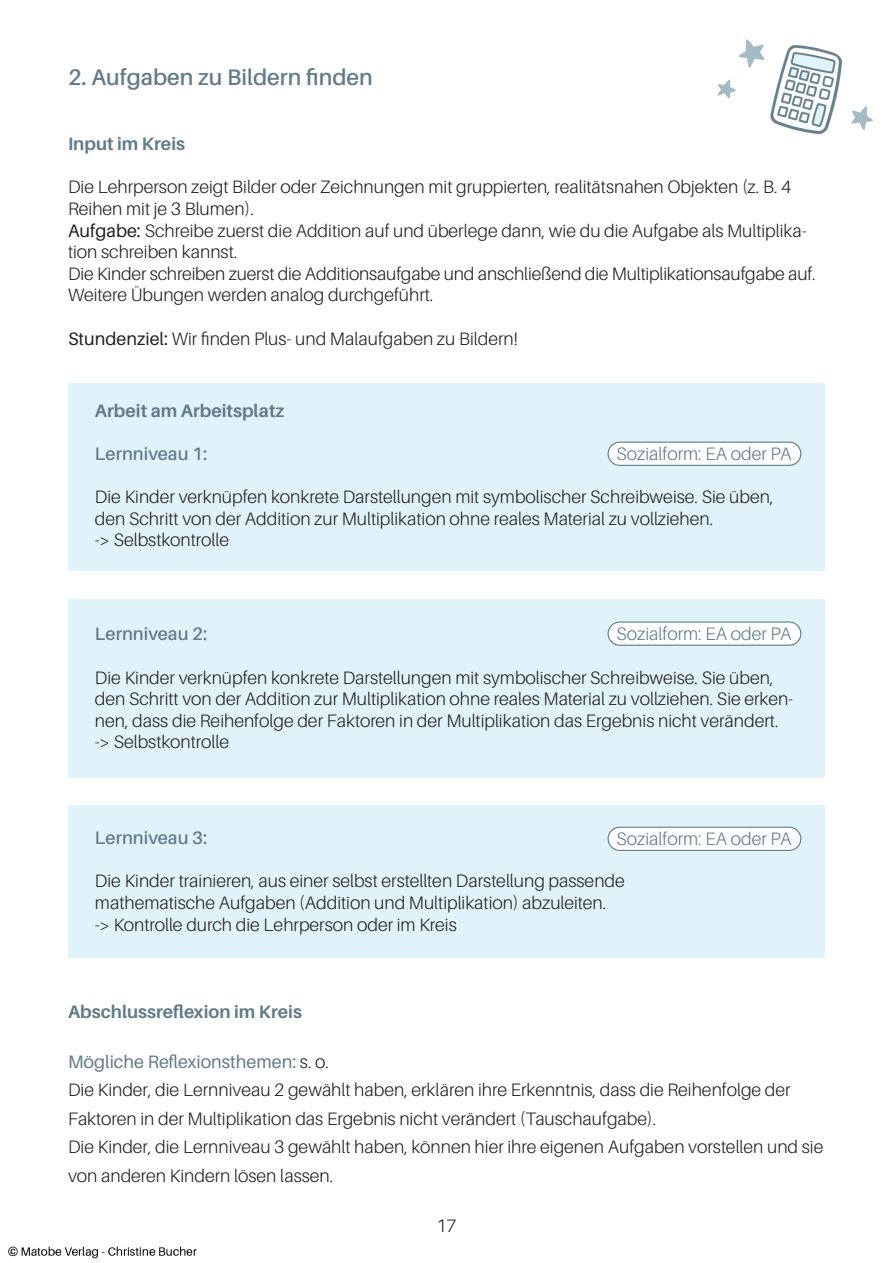
<style>
.page{position:relative;width:893px;height:1263px;background:#fff}
.page>*{position:absolute;margin:0;border:0;box-sizing:border-box;transform-origin:0 0}
.Überschrift{font:600 22.5px "Aileron";color:#617b88}
.t1{font:300 18px/21.6px "Aileron";color:#231f20}
.t2{font:700 18px "Aileron";color:#617b88}
.t3{font:300 18px "Aileron";color:#617b88}
.t4{font:600 18px "Aileron";color:#617b88}
.t5{font:18px "Aileron";color:#617b88}
.s1{font-weight:400}
.s2{font-weight:300;color:#231f20}
</style>
<div class="page">
<img style="left:8px;top:39px;width:865px;height:1220px">
<div style="left:68px;top:383px;width:757px;height:187px;background:#e1f3fa"></div>
<div style="left:608px;top:442px;width:193px;height:23px;background:#fff;border-radius:12px"></div>
<div style="left:607px;top:442px;width:194px;height:24px;border:1px solid #617b88;border-radius:12px"></div>
<div style="left:68px;top:598px;width:757px;height:179px;background:#e1f3fa"></div>
<div style="left:68px;top:806px;width:757px;height:152px;background:#e1f3fa"></div>
<div style="left:608px;top:622px;width:193px;height:23px;background:#fff;border-radius:12px"></div>
<div style="left:607px;top:621px;width:194px;height:25px;border:1px solid #617b88;border-radius:12px"></div>
<div style="left:608px;top:827px;width:193px;height:23px;background:#fff;border-radius:12px"></div>
<div style="left:607px;top:827px;width:194px;height:24px;border:1px solid #617b88;border-radius:12px"></div>
<p class="Überschrift" style="left:68px;top:65px;width:306px">2. Aufgaben zu Bildern finden</p>
<p class="t2" style="left:68px;top:134px;width:119px">Input im Kreis</p>
<p class="t1" style="left:68px;top:177px;width:725px">Die Lehrperson zeigt Bilder oder Zeichnungen mit gruppierten, realitätsnahen Objekten (z. B. 4<br>Reihen mit je 3 Blumen).</p>
<p class="t1" style="left:68px;top:220px;width:740px"><span class="s1">Aufgabe:</span> Schreibe zuerst die Addition auf und überlege dann, wie du die Aufgabe als Multiplika&shy;tion schreiben kannst.</p>
<p class="t1" style="left:68px;top:263px;width:749px">Die Kinder schreiben zuerst die Additionsaufgabe und anschließend die Multiplikationsaufgabe auf.</p>
<p class="t1" style="left:68px;top:285px;width:367px">Weitere Übungen werden analog durchgeführt.</p>
<p class="t1" style="left:68px;top:328px;width:451px"><span class="s1">Stundenziel:</span> Wir finden Plus- und Malaufgaben zu Bildern!</p>
<p class="t2" style="left:95px;top:400px;width:191px">Arbeit am Arbeitsplatz</p>
<p class="t4" style="left:95px;top:444px;width:114px">Lernniveau 1:</p>
<p class="t1" style="left:95px;top:486px;width:680px">Die Kinder verknüpfen konkrete Darstellungen mit symbolischer Schreibweise. Sie üben, den Schritt von der Addition zur Multiplikation ohne reales Material zu vollziehen.</p>
<p class="t1" style="left:95px;top:529px;width:136px">-&gt; Selbstkontrolle</p>
<p class="t3" style="left:617px;top:444px;width:176px">Sozialform: EA oder PA</p>
<p class="t3" style="left:617px;top:624px;width:176px">Sozialform: EA oder PA</p>
<p class="t4" style="left:95px;top:624px;width:114px">Lernniveau 2:</p>
<p class="t1" style="left:95px;top:667px;width:700px">Die Kinder verknüpfen konkrete Darstellungen mit symbolischer Schreibweise. Sie üben, den Schritt von der Addition zur Multiplikation ohne reales Material zu vollziehen. Sie erken&shy;nen, dass die Reihenfolge der Faktoren in der Multiplikation das Ergebnis nicht verändert.</p>
<p class="t1" style="left:95px;top:731px;width:136px">-&gt; Selbstkontrolle</p>
<p class="t4" style="left:95px;top:828px;width:114px">Lernniveau 3:</p>
<p class="t1" style="left:95px;top:870px;width:531px">Die Kinder trainieren, aus einer selbst erstellten Darstellung passende</p>
<p class="t1" style="left:95px;top:892px;width:513px">mathematische Aufgaben (Addition und Multiplikation) abzuleiten.</p>
<p class="t1" style="left:95px;top:914px;width:363px">-&gt; Kontrolle durch die Lehrperson oder im Kreis</p>
<p class="t3" style="left:617px;top:829px;width:176px">Sozialform: EA oder PA</p>
<p class="t2" style="left:68px;top:1001px;width:235px">Abschlussreflexion im Kreis</p>
<p class="t5" style="left:68px;top:1052px;width:263px">Mögliche Reflexionsthemen: <span class="s2">s. o.</span></p>
<p class="t1" style="left:68px;top:1076px;width:724px;line-height:28.5px">Die Kinder, die Lernniveau 2 gewählt haben, erklären ihre Erkenntnis, dass die Reihenfolge der<br>Faktoren in der Multiplikation das Ergebnis nicht verändert (Tauschaufgabe).</p>
<p class="t1" style="left:68px;top:1133px;width:757px;line-height:28.5px">Die Kinder, die Lernniveau 3 gewählt haben, können hier ihre eigenen Aufgaben vorstellen und sie von anderen Kindern lösen lassen.</p>
<p class="t1" style="left:436px;top:1215px;width:22px">17</p>
</div>
